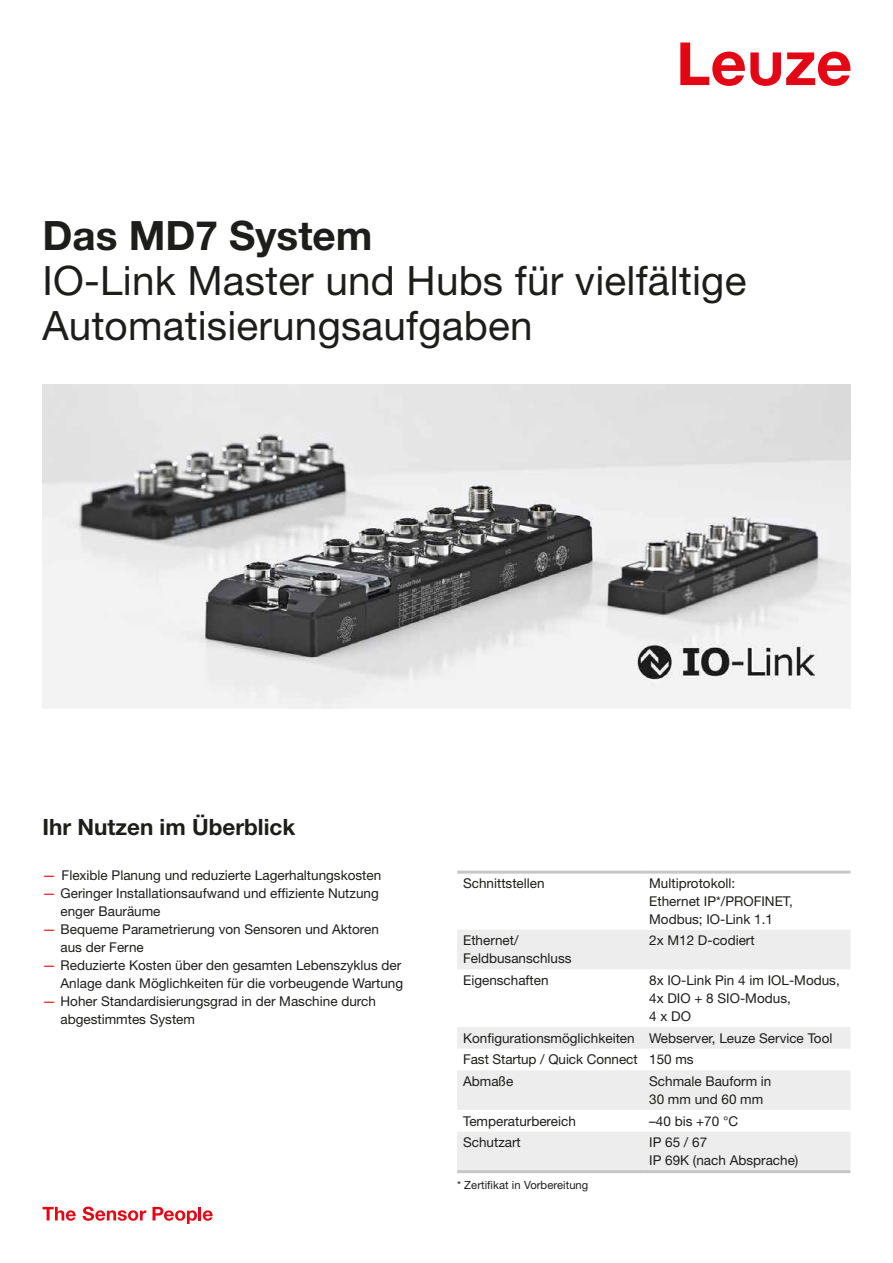
<style>
.page{position:relative;width:893px;height:1263px;background:#fff}
.page>*{position:absolute;margin:0;border:0;box-sizing:border-box;transform-origin:0 0}
.t1{font:40.5px/45px "Helvetica Neue LT Pro";letter-spacing:.005em;color:#1d1d1b}
.t2{font:700 40.5px "Helvetica Neue LT Pro";color:#1d1d1b}
.t3{font:700 22.5px "Helvetica Neue LT Pro";color:#1d1d1b}
.t4{font:13.5px/18px "Helvetica Neue LT Pro";color:#1d1d1b}
.t5{font:11.25px "Helvetica Neue LT Pro";letter-spacing:.005em;color:#1d1d1b}
.s1{color:#e30614}
</style>
<div class="page">
<svg style="left:457px;top:930px;width:393px;height:240px;fill:#ededed"></svg>
<hr style="left:457px;top:871px;width:186px;height:3px;background:#c7c7c6">
<hr style="left:643px;top:871px;width:207px;height:3px;background:#c7c7c6">
<hr style="left:457px;top:1170px;width:186px;height:3px;background:#c7c7c6">
<hr style="left:643px;top:1170px;width:207px;height:3px;background:#c7c7c6">
<svg style="left:43px;top:1207px;width:33px;height:14px"></svg>
<svg style="left:83px;top:1206px;width:63px;height:15px"></svg>
<svg style="left:153px;top:1207px;width:60px;height:17px"></svg>
<svg style="left:680px;top:43px;width:170px;height:43px"></svg>
<img style="left:43px;top:385px;width:807px;height:323px">
<h1 class="t2" style="left:43px;top:210px;width:332px">Das MD7 System</h1>
<h1 class="t1" style="left:43px;top:257px;width:705px">IO-Link Master und Hubs für vielfältige<br>Automatisierungsaufgaben</h1>
<h2 class="t3" style="left:43px;top:812px;width:254px">Ihr Nutzen im Überblick</h2>
<p class="t4" style="left:43px;top:865px;width:340px"><span class="s1">—</span> Flexible Planung und reduzierte Lagerhaltungskosten</p>
<p class="t4" style="left:61px;top:883px;width:320px;text-indent:-18px"><span class="s1">—</span> Geringer Installationsaufwand und effiziente Nutzung enger Bauräume</p>
<p class="t4" style="left:61px;top:919px;width:320px;text-indent:-18px"><span class="s1">—</span> Bequeme Parametrierung von Sensoren und Aktoren aus der Ferne</p>
<p class="t4" style="left:43px;top:955px;width:362px;text-align:right"><span class="s1">—</span> Reduzierte Kosten über den gesamten Lebenszyklus der<br>Anlage dank Möglichkeiten für die vorbeugende Wartung</p>
<p class="t4" style="left:61px;top:991px;width:317px;text-indent:-18px"><span class="s1">—</span> Hoher Standardisierungsgrad in der Maschine durch abgestimmtes System</p>
<p class="t4" style="left:463px;top:874px;width:83px">Schnittstellen</p>
<p class="t4" style="left:649px;top:874px;width:145px">Multiprotokoll:<br>Ethernet IP*/PROFINET,<br>Modbus; IO-Link 1.1</p>
<p class="t4" style="left:463px;top:931px;width:110px">Ethernet/<br>Feldbusanschluss</p>
<p class="t4" style="left:649px;top:931px;width:107px">2x M12 D-codiert</p>
<p class="t4" style="left:463px;top:971px;width:87px">Eigenschaften</p>
<p class="t4" style="left:649px;top:971px;width:192px">8x IO-Link Pin 4 im IOL-Modus,<br>4x DIO + 8 SIO-Modus,<br>4 x DO</p>
<p class="t4" style="left:463px;top:1027px;width:371px;line-height:21.6px">Konfigurationsmöglichkeiten Webserver, Leuze Service Tool<br>Fast Startup / Quick Connect 150 ms<br>Abmaße</p>
<p class="t4" style="left:649px;top:1072px;width:124px">Schmale Bauform in<br>30 mm und 60 mm</p>
<p class="t4" style="left:463px;top:1111px;width:114px">Temperaturbereich</p>
<p class="t4" style="left:649px;top:1111px;width:91px">–40 bis +70 °C</p>
<p class="t4" style="left:463px;top:1133px;width:59px">Schutzart</p>
<p class="t4" style="left:649px;top:1133px;width:151px">IP 65 / 67<br>IP 69K (nach Absprache)</p>
<p class="t5" style="left:457px;top:1178px;width:133px">* Zertifikat in Vorbereitung</p>
</div>
